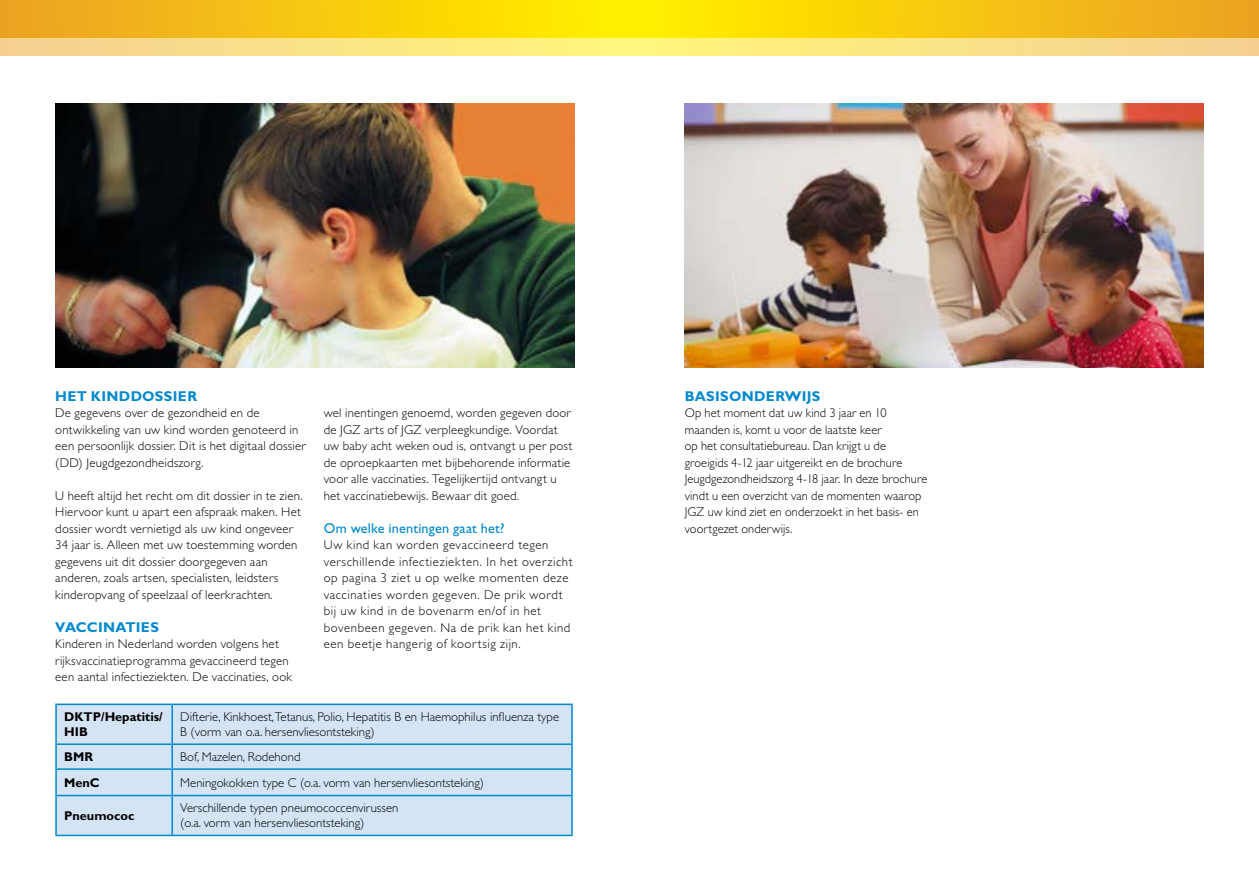
<style>
.page{position:relative;width:1259px;height:893px;background:#fff}
.page>*{position:absolute;margin:0;border:0;box-sizing:border-box;transform-origin:0 0}
.t1{font:700 14.25px "Gill Sans Std";letter-spacing:.02em;color:#0089cf}
.t2{font:14.25px "Gill Sans Std";letter-spacing:.01em;color:#0089cf}
.t3{font:300 12.75px/16.5px "Gill Sans Std";letter-spacing:.015em;color:#000}
.t4{font:300 12.75px/16.5px "Gill Sans Std";letter-spacing:.045em;color:#000}
.t5{font:700 12.75px/15px "Gill Sans Std";color:#000}
</style>
<div class="page">
<div style="left:629px;top:0;width:630px;height:55px;background:linear-gradient(to right,#fff100,#eca125)"></div>
<div style="left:0;top:0;width:629px;height:55px;background:linear-gradient(to right,#eca125,#fff100)"></div>
<svg style="left:0;top:38px;width:1259px;height:17px;background:#fae386"></svg>
<img style="left:55px;top:104px;width:519px;height:264px">
<div style="left:57px;top:705px;width:514px;height:130px;background:#d4e4f5"></div>
<hr style="left:55px;top:704px;width:117px;height:1px;background:#0089cf">
<hr style="left:55px;top:705px;width:2px;height:38px;background:#0089cf">
<hr style="left:172px;top:704px;width:401px;height:1px;background:#0089cf">
<hr style="left:171px;top:705px;width:2px;height:38px;background:#0089cf">
<hr style="left:571px;top:705px;width:2px;height:38px;background:#0089cf">
<hr style="left:55px;top:743px;width:117px;height:2px;background:#0089cf">
<hr style="left:55px;top:745px;width:2px;height:23px;background:#0089cf">
<hr style="left:172px;top:743px;width:401px;height:2px;background:#0089cf">
<hr style="left:171px;top:745px;width:2px;height:23px;background:#0089cf">
<hr style="left:571px;top:745px;width:2px;height:23px;background:#0089cf">
<hr style="left:55px;top:768px;width:117px;height:2px;background:#0089cf">
<hr style="left:55px;top:770px;width:2px;height:25px;background:#0089cf">
<hr style="left:172px;top:768px;width:401px;height:2px;background:#0089cf">
<hr style="left:171px;top:770px;width:2px;height:25px;background:#0089cf">
<hr style="left:571px;top:770px;width:2px;height:25px;background:#0089cf">
<hr style="left:55px;top:795px;width:117px;height:1px;background:#0089cf">
<hr style="left:55px;top:796px;width:2px;height:39px;background:#0089cf">
<hr style="left:172px;top:795px;width:401px;height:1px;background:#0089cf">
<hr style="left:171px;top:796px;width:2px;height:39px;background:#0089cf">
<hr style="left:571px;top:796px;width:2px;height:39px;background:#0089cf">
<hr style="left:55px;top:835px;width:117px;height:1px;background:#0089cf">
<hr style="left:172px;top:835px;width:401px;height:1px;background:#0089cf">
<img style="left:685px;top:104px;width:518px;height:264px">
<p class="t1" style="left:55px;top:387px;width:143px">HET KINDDOSSIER</p>
<p class="t3" style="left:55px;top:405px;width:252px">De gegevens over de gezondheid en de ontwikkeling van uw kind worden genoteerd in een persoonlijk dossier. Dit is het digitaal dossier (DD) Jeugdgezondheidszorg.</p>
<p class="t3" style="left:55px;top:487px;width:249px">U heeft altijd het recht om dit dossier in te zien.<br>Hiervoor kunt u apart een afspraak maken. Het dossier wordt vernietigd als uw kind ongeveer 34 jaar is. Alleen met uw toestemming worden gegevens uit dit dossier doorgegeven aan anderen, zoals artsen, specialisten, leidsters kinderopvang of speelzaal of leerkrachten.</p>
<p class="t1" style="left:55px;top:618px;width:105px">VACCINATIES</p>
<p class="t3" style="left:55px;top:636px;width:238px">Kinderen in Nederland worden volgens het rijksvaccinatieprogramma gevaccineerd tegen een aantal infectieziekten. De vaccinaties, ook</p>
<p class="t3" style="left:324px;top:405px;width:250px">wel inentingen genoemd, worden gegeven door de JGZ arts of JGZ verpleegkundige. Voordat uw baby acht weken oud is, ontvangt u per post de oproepkaarten met bijbehorende informatie voor alle vaccinaties. Tegelijkertijd ontvangt u het vaccinatiebewijs. Bewaar dit goed.</p>
<p class="t2" style="left:324px;top:520px;width:182px">Om welke inentingen gaat het?</p>
<p class="t4" style="left:324px;top:537px;width:250px">Uw kind kan worden gevaccineerd tegen verschillende infectieziekten. In het overzicht op pagina 3 ziet u op welke momenten deze vaccinaties worden gegeven. De prik wordt bij uw kind in de bovenarm en/of in het bovenbeen gegeven. Na de prik kan het kind een beetje hangerig of koortsig zijn.</p>
<p class="t5" style="left:64px;top:709px;width:100px">DKTP/Hepatitis/<br>HIB</p>
<p class="t3" style="left:180px;top:709px;width:380px;line-height:15px">Difterie, Kinkhoest,Tetanus, Polio, Hepatitis B en Haemophilus influenza type<br>B (vorm van o.a. hersenvliesontsteking)</p>
<p class="t5" style="left:64px;top:749px;width:30px">BMR</p>
<p class="t3" style="left:180px;top:749px;width:122px">Bof, Mazelen, Rodehond</p>
<p class="t5" style="left:64px;top:775px;width:37px">MenC</p>
<p class="t3" style="left:180px;top:774px;width:305px">Meningokokken type C (o.a. vorm van hersenvliesontsteking)</p>
<p class="t5" style="left:64px;top:808px;width:72px">Pneumococ</p>
<p class="t3" style="left:180px;top:801px;width:219px;line-height:15px">Verschillende typen pneumococcenvirussen (o.a. vorm van hersenvliesontsteking)</p>
<p class="t1" style="left:685px;top:387px;width:137px">BASISONDERWIJS</p>
<p class="t3" style="left:685px;top:405px;width:244px">Op het moment dat uw kind 3 jaar en 10 maanden is, komt u voor de laatste keer<br>op het consultatiebureau. Dan krijgt u de groeigids 4-12 jaar uitgereikt en de brochure Jeugdgezondheidszorg 4-18 jaar. In deze brochure vindt u een overzicht van de momenten waarop JGZ uw kind ziet en onderzoekt in het basis- en voortgezet onderwijs.</p>
</div>
